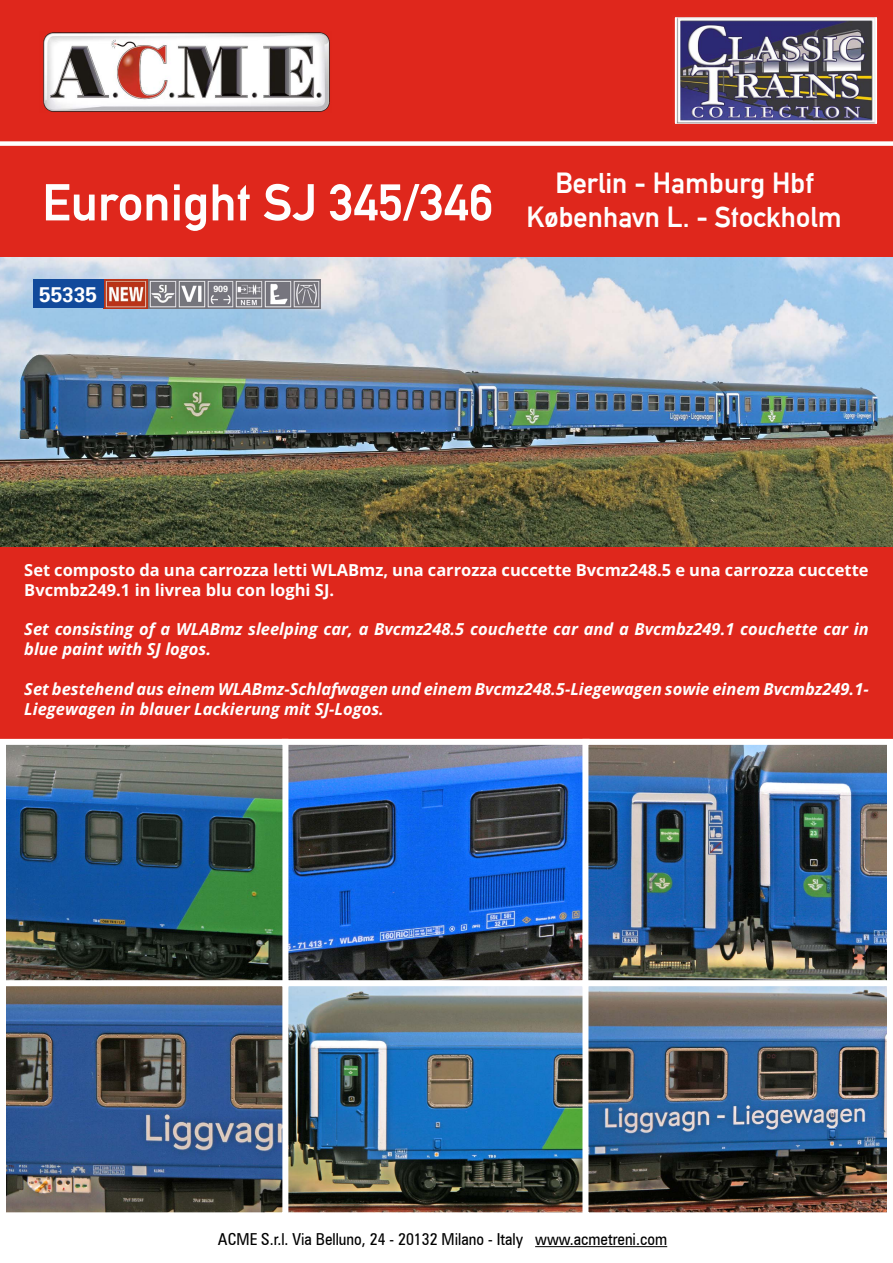
<style>
.page{position:relative;width:893px;height:1263px;background:#fff}
.page>*{position:absolute;margin:0;border:0;box-sizing:border-box;transform-origin:0 0}
.t1{font:51px "Alte DIN1451 Mittelschriftgepraegt";color:#fefefe}
.t2{font:28.5px/34.2px "Alte DIN1451 Mittelschriftgepraegt";color:#fefefe;text-align:center}
.t3{font:21px "Zurich Bold BT";color:#fff}
.t4{font:italic 700 16.5px/19.8px "Open Sans";color:#fff}
.t5{font:700 16.5px/19.8px "Open Sans";color:#fff}
.t6{font:condensed 16.5px "Zurich BT";color:#000}
.t7{font:9px "Zurich Bold BT";color:#fff}
</style>
<div class="page">
<div style="left:0;top:383px;width:893px;height:744px;background:#df271c"></div>
<img style="left:291px;top:738px;width:288px;height:239px">
<img style="left:291px;top:977px;width:288px;height:236px">
<img style="left:579px;top:738px;width:314px;height:239px">
<img style="left:579px;top:977px;width:314px;height:236px">
<img style="left:0;top:738px;width:291px;height:239px">
<img style="left:0;top:977px;width:291px;height:236px">
<hr style="left:535px;top:1246px;width:132px;height:1px;background:#000">
<div style="left:0;top:0;width:893px;height:257px;background:#df271c"></div>
<img style="left:43px;top:32px;width:287px;height:80px">
<div style="left:0;top:141px;width:893px;height:5px;background:#fefefe"></div>
<img style="left:676px;top:18px;width:200px;height:105px">
<div style="left:672px;top:14px;width:208px;height:113px;border:3px solid #e0291e"></div>
<img style="left:0;top:257px;width:893px;height:289px">
<img style="left:104px;top:279px;width:217px;height:29px">
<div style="left:33px;top:279px;width:71px;height:29px;background:#114a9b"></div>
<h1 class="t1" style="left:42px;top:172px;width:453px">Euronight SJ 345/346</h1>
<h2 class="t2" style="left:527px;top:165px;width:317px">Berlin - Hamburg Hbf<br>København L. - Stockholm</h2>
<p class="t3" style="left:39px;top:281px;width:60px">55335</p>
<p class="t7" style="left:213px;top:283px;width:16px">909</p>
<p class="t5" style="left:24px;top:560px;width:846px">Set composto da una carrozza letti WLABmz, una carrozza cuccette Bvcmz248.5 e una carrozza cuccette<br>Bvcmbz249.1 in livrea blu con loghi SJ.</p>
<p class="t4" style="left:24px;top:619px;width:846px">Set consisting of a WLABmz sleelping car, a Bvcmz248.5 couchette car and a Bvcmbz249.1 couchette car in blue paint with SJ logos.</p>
<p class="t4" style="left:24px;top:679px;width:846px">Set bestehend aus einem WLABmz-Schlafwagen und einem Bvcmz248.5-Liegewagen sowie einem Bvcmbz249.1-<br>Liegewagen in blauer Lackierung mit SJ-Logos.</p>
<p class="t6" style="left:218px;top:1229px;width:451px">ACME S.r.l. Via Belluno, 24 - 20132 Milano - Italy www.acmetreni.com</p>
</div>
